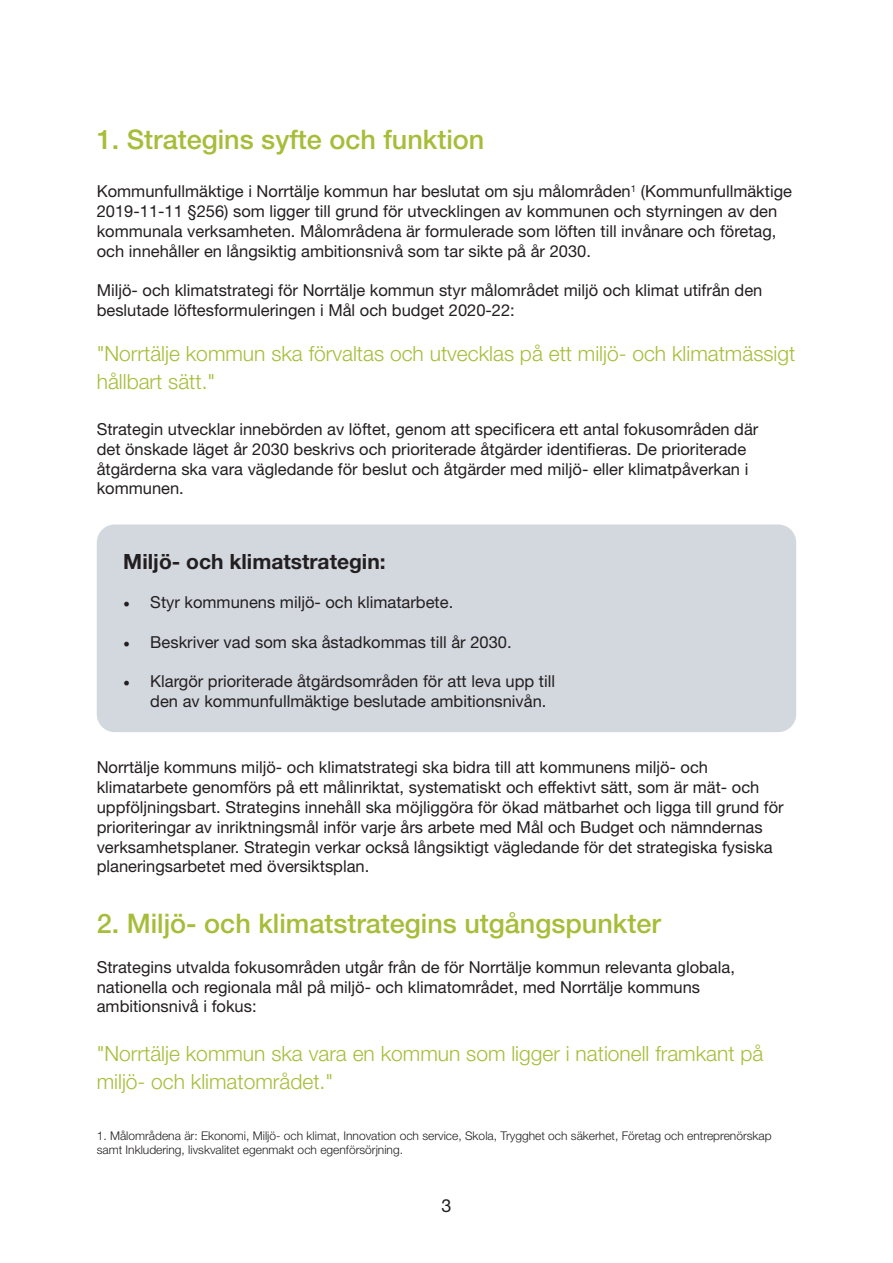
<style>
.page{position:relative;width:893px;height:1263px;background:#fff}
.page>*{position:absolute;margin:0;border:0;box-sizing:border-box;transform-origin:0 0}
.t1{font:500 27px "Helvetica Neue LT Std";color:#a7bd39}
.t2{font:300 21px/28.5px "Helvetica Neue LT Std";color:#a7bd39}
.t3{font:700 21px "Helvetica Neue LT Std";color:#231f20}
.t4{font:18px "Helvetica Neue LT Std";color:#231f20}
.t5{font:16.5px/19.8px "Helvetica Neue LT Std";color:#231f20}
.t6{font:300 12px/14.4px "Helvetica Neue LT Std";color:#231f20}
.s1{font-family:"Minion Pro";font-size:18px}
</style>
<div class="page">
<div style="left:97px;top:524px;width:699px;height:208px;background:#d3d7de;border-radius:18px"></div>
<h1 class="t1" style="left:97px;top:123px;width:389px">1. Strategins syfte och funktion</h1>
<p class="t5" style="left:97px;top:181px;width:697px">Kommunfullmäktige i Norrtälje kommun har beslutat om sju målområden<sup>1</sup> (Kommunfullmäktige 2019-11-11 §256) som ligger till grund för utvecklingen av kommunen och styrningen av den kommunala verksamheten. Målområdena är formulerade som löften till invånare och företag, och innehåller en långsiktig ambitionsnivå som tar sikte på år 2030.</p>
<p class="t5" style="left:97px;top:280px;width:667px">Miljö- och klimatstrategi för Norrtälje kommun styr målområdet miljö och klimat utifrån den beslutade löftesformuleringen i Mål och budget 2020-22:</p>
<p class="t2" style="left:97px;top:339px;width:700px">"Norrtälje kommun ska förvaltas och utvecklas på ett miljö- och klimatmässigt hållbart sätt."</p>
<p class="t5" style="left:97px;top:419px;width:663px">Strategin utvecklar innebörden av löftet, genom att specificera ett antal fokusområden där det önskade läget år 2030 beskrivs och prioriterade åtgärder identifieras. De prioriterade åtgärderna ska vara vägledande för beslut och åtgärder med miljö- eller klimatpåverkan i kommunen.</p>
<p class="t3" style="left:123px;top:548px;width:264px">Miljö- och klimatstrategin:</p>
<p class="t5" style="left:123px;top:592px;width:331px"><span class="s1">•</span> Styr kommunens miljö- och klimatarbete.</p>
<p class="t5" style="left:123px;top:631px;width:390px"><span class="s1">•</span> Beskriver vad som ska åstadkommas till år 2030.</p>
<p class="t5" style="left:150px;top:671px;width:406px;text-indent:-27px"><span class="s1">•</span> Klargör prioriterade åtgärdsområden för att leva upp till den av kommunfullmäktige beslutade ambitionsnivån.</p>
<p class="t5" style="left:97px;top:757px;width:688px">Norrtälje kommuns miljö- och klimatstrategi ska bidra till att kommunens miljö- och klimatarbete genomförs på ett målinriktat, systematiskt och effektivt sätt, som är mät- och uppföljningsbart. Strategins innehåll ska möjliggöra för ökad mätbarhet och ligga till grund för prioriteringar av inriktningsmål inför varje års arbete med Mål och Budget och nämndernas verksamhetsplaner. Strategin verkar också långsiktigt vägledande för det strategiska fysiska planeringsarbetet med översiktsplan.</p>
<h1 class="t1" style="left:97px;top:907px;width:566px">2. Miljö- och klimatstrategins utgångspunkter</h1>
<p class="t5" style="left:97px;top:957px;width:640px">Strategins utvalda fokusområden utgår från de för Norrtälje kommun relevanta globala, nationella och regionala mål på miljö- och klimatområdet, med Norrtälje kommuns ambitionsnivå i fokus:</p>
<p class="t2" style="left:97px;top:1039px;width:668px">"Norrtälje kommun ska vara en kommun som ligger i nationell framkant på miljö- och klimatområdet."</p>
<p class="t6" style="left:97px;top:1128px;width:676px">1. Målområdena är: Ekonomi, Miljö- och klimat, Innovation och service, Skola, Trygghet och säkerhet, Företag och entreprenörskap samt Inkludering, livskvalitet egenmakt och egenförsörjning.</p>
<p class="t4" style="left:441px;top:1194px;width:12px">3</p>
</div>
